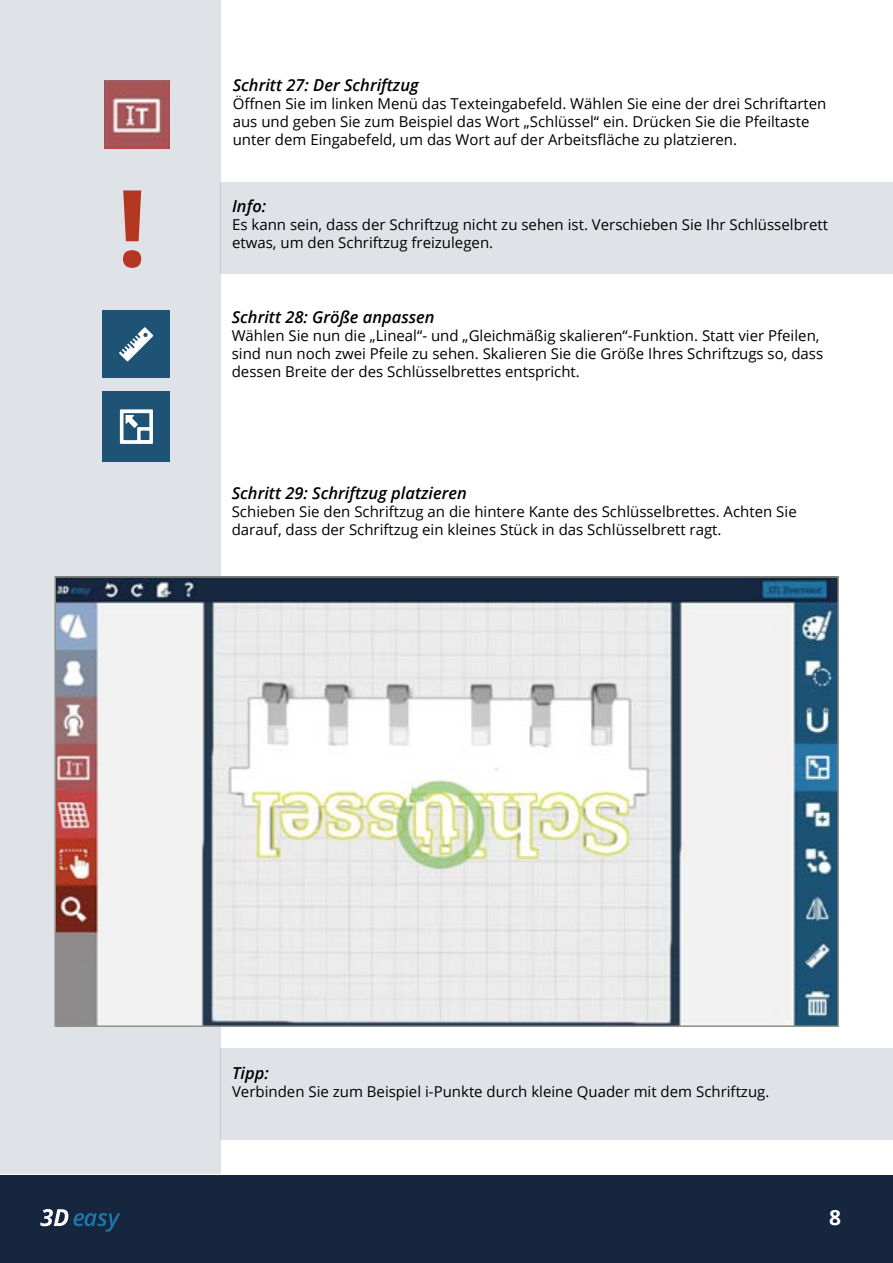
<style>
.page{position:relative;width:893px;height:1263px;background:#fff}
.page>*{position:absolute;margin:0;border:0;box-sizing:border-box;transform-origin:0 0}
.t1{font:700 106.5px "Open Sans";color:#b43722}
.t2{font:700 21px "Open Sans";color:#fff}
.t3{font:italic 600 16.5px "Open Sans";color:#000}
.t4{font:15px/18px "Open Sans";color:#000}
</style>
<div class="page">
<div style="left:1px;top:1175px;width:892px;height:87px;background:#15263e"></div>
<svg style="left:40px;top:1209px;width:28px;height:17px"></svg>
<svg style="left:74px;top:1213px;width:46px;height:19px"></svg>
<div style="left:0;top:0;width:220px;height:1173px;background:#dfe2e7"></div>
<img style="left:104px;top:81px;width:66px;height:68px">
<div style="left:221px;top:182px;width:672px;height:91px;background:#dfe2e7"></div>
<div style="left:102px;top:391px;width:68px;height:71px;background:#1e5375"></div>
<svg style="left:120px;top:409px;width:33px;height:35px"></svg>
<div style="left:103px;top:310px;width:67px;height:68px;background:#1e5375"></div>
<svg style="left:119px;top:327px;width:34px;height:34px"></svg>
<img style="left:57px;top:579px;width:779px;height:445px">
<div style="left:54px;top:576px;width:785px;height:451px;border:2px solid #93928a"></div>
<div style="left:221px;top:1048px;width:672px;height:92px;background:#dfe2e7"></div>
<p class="t3" style="left:233px;top:73px;width:187px">Schritt 27: Der Schriftzug</p>
<p class="t4" style="left:233px;top:94px;width:595px">Öffnen Sie im linken Menü das Texteingabefeld. Wählen Sie eine der drei Schriftarten aus und geben Sie zum Beispiel das Wort „Schlüssel“ ein. Drücken Sie die Pfeiltaste unter dem Eingabefeld, um das Wort auf der Arbeitsfläche zu platzieren.</p>
<h1 class="t1" style="left:117px;top:153px;width:32px">!</h1>
<p class="t3" style="left:232px;top:195px;width:36px">Info:</p>
<p class="t4" style="left:232px;top:215px;width:597px">Es kann sein, dass der Schriftzug nicht zu sehen ist. Verschieben Sie Ihr Schlüsselbrett etwas, um den Schriftzug freizulegen.</p>
<p class="t3" style="left:232px;top:306px;width:204px">Schritt 28: Größe anpassen</p>
<p class="t4" style="left:232px;top:326px;width:593px">Wählen Sie nun die „Lineal“- und „Gleichmäßig skalieren“-Funktion. Statt vier Pfeilen, sind nun noch zwei Pfeile zu sehen. Skalieren Sie die Größe Ihres Schriftzugs so, dass dessen Breite der des Schlüsselbrettes entspricht.</p>
<p class="t3" style="left:232px;top:482px;width:237px">Schritt 29: Schriftzug platzieren</p>
<p class="t4" style="left:232px;top:502px;width:566px">Schieben Sie den Schriftzug an die hintere Kante des Schlüsselbrettes. Achten Sie darauf, dass der Schriftzug ein kleines Stück in das Schlüsselbrett ragt.</p>
<p class="t3" style="left:232px;top:1061px;width:38px">Tipp:</p>
<p class="t4" style="left:232px;top:1082px;width:539px">Verbinden Sie zum Beispiel i-Punkte durch kleine Quader mit dem Schriftzug.</p>
<h2 class="t2" style="left:829px;top:1202px;width:13px">8</h2>
</div>
